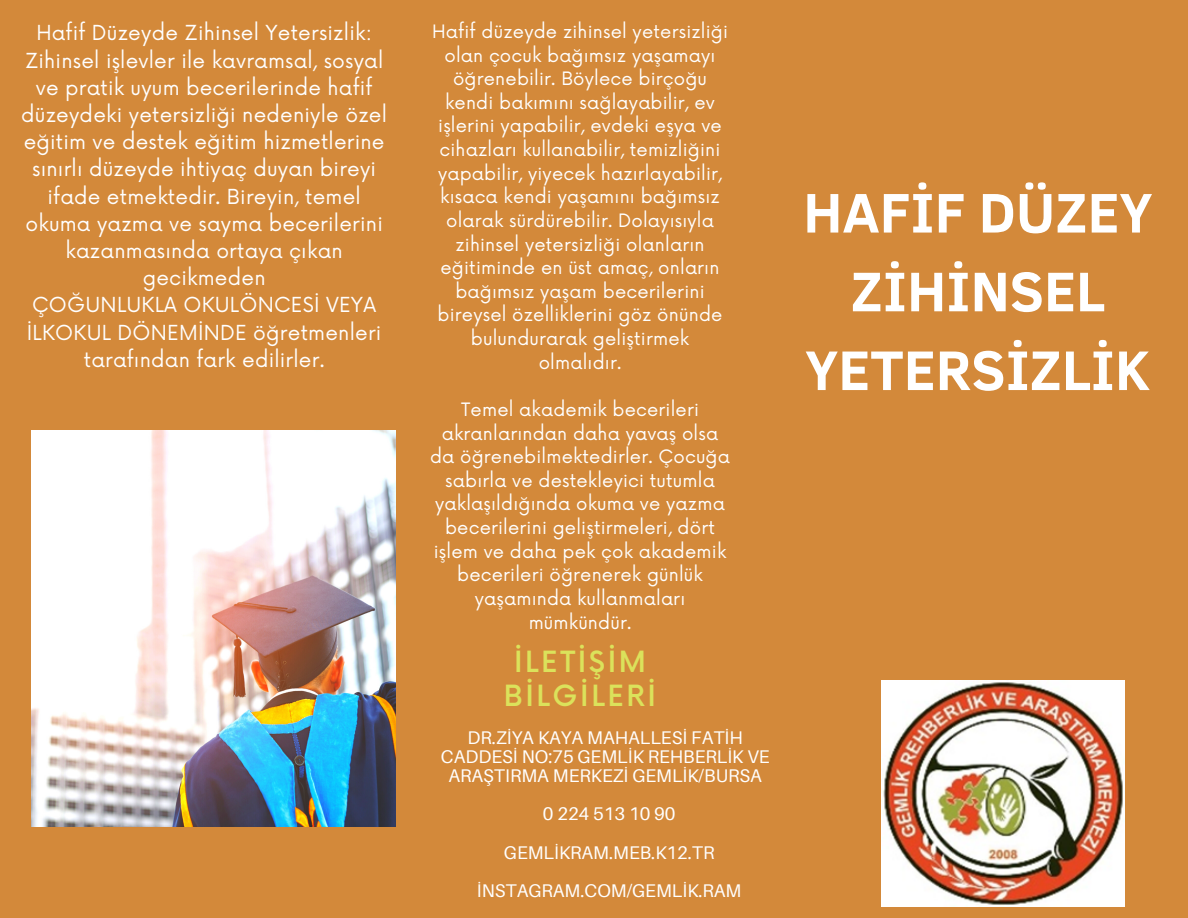
<style>
.page{position:relative;width:1188px;height:918px;background:#d3893a}
.page>*{position:absolute;margin:0;border:0;box-sizing:border-box;transform-origin:0 0}
.t1{font:700 57px/78.8px "Clear Sans";color:#fff;text-align:center}
.t2{font:500 28.5px/34.8px "Now";letter-spacing:.09em;color:#dbe25b;text-align:center}
.t3{font:20.25px/27.2px "Now";letter-spacing:.01em;color:#fff;text-align:center}
.t4{font:18.3px/19.2px "Aileron";color:#fff;text-align:center}
.t5{font:18px/23.7px "Now";letter-spacing:.01em;color:#fff;text-align:center}
</style>
<div class="page">
<img style="left:31px;top:430px;width:365px;height:396px">
<img style="left:882px;top:681px;width:243px;height:226px">
<p class="t3" style="left:21px;top:20px;width:367px">Hafif Düzeyde Zi hi nsel Yetersizli k:<br>Zi hi nsel işlevler i le kavramsal, sosyal ve prati k uyum beceri leri nde hafif düzeydeki yetersizliği nedeniyle özel eğiti m ve destek eğiti m hizmetleri ne sınırlı düzeyde i htiyaç duyan bi reyi ifade etmektedi r. Bi reyi n, temel okuma yazma ve sayma beceri leri ni kazanmasında ortaya çıkan<br>geci kmeden<br>ÇOĞUNLUKLA OKULÖNCESİ VEYA<br>İLKOKUL DÖNEMİNDE öğretmenleri tarafından fark edi li rler.</p>
<p class="t5" style="left:432px;top:21px;width:294px">Hafif düzeyde zi hi nsel yetersizliği olan çocuk bağımsız yaşamayı öğrenebi li r. Böylece bi rçoğu kendi bakımını sağlayabi li r, ev işleri ni yapabi li r, evdeki eşya ve ci hazları kullanabi li r, temizliği ni yapabi li r, yiyecek hazırlayabi li r, kısaca kendi yaşamını bağımsız olarak sürdürebi li r. Dolayısıyla<br>zi hi nsel yetersizliği olanların eğitiminde en üst amaç, onların bağımsız yaşam beceri leri ni bireysel özelli klerini göz önünde bulundurarak gelişti rmek olmalıdır.</p>
<p class="t5" style="left:430px;top:399px;width:301px">Temel akademi k beceri leri akranlarından daha yavaş olsa da öğrenebi lmektedi rler. Çocuğa sabırla ve destekleyici tutumla yaklaşıldığında okuma ve yazma beceri leri ni gelişti rmeleri, dört işlem ve daha pek çok akademi k beceri leri öğrenerek günlük yaşamında kullanmaları mümkündür.</p>
<h2 class="t2" style="left:504px;top:646px;width:154px">İLETİŞİM<br>BİLGİLERİ</h2>
<p class="t4" style="left:441px;top:727px;width:330px">DR.ZİYA KAYA MAHALLESİ FATİH<br>CADDESİ NO:75 GEMLİK REHBERLİK VE<br>ARAŞTIRMA MERKEZİ GEMLİK/BURSA</p>
<p class="t4" style="left:477px;top:794px;width:266px;line-height:38.2px">0 224 513 10 90<br>GEMLİKRAM.MEB.K12.TR<br>İNSTAGRAM.COM/GEMLİK.RAM</p>
<h1 class="t1" style="left:803px;top:170px;width:351px">HAFİF DÜZEY<br>ZİHİNSEL<br>YETERSİZLİK</h1>
</div>
